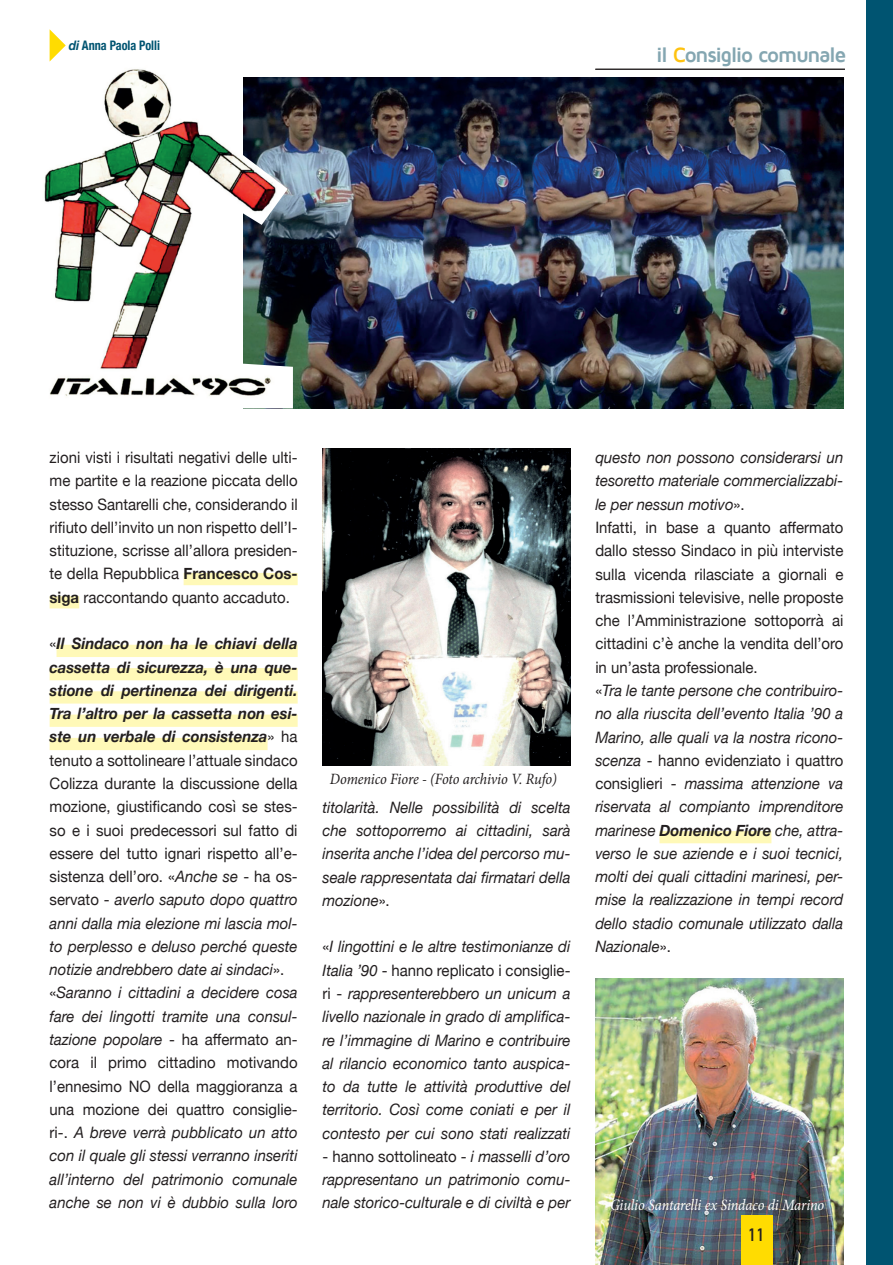
<style>
.page{position:relative;width:893px;height:1265px;background:#fff}
.page>*{position:absolute;margin:0;border:0;box-sizing:border-box;transform-origin:0 0}
.t1{font:700 21.18px "Maven Pro";letter-spacing:-.065em;color:#84a6b1}
.t2{font:700 17.5px "DIN Alternate";color:#231f20}
.t3{font:italic 15.75px/23.3px "Helvetica Neue";color:#231f20;text-align:justify;scale:.95 1}
.t4{font:15.75px/23.3px "Helvetica Neue";color:#231f20;text-align:justify;scale:.95 1}
.t5{font:italic 15.75px "Minion Pro";letter-spacing:-.01em;color:#231f20;scale:.91 1}
.t6{font:italic 15.75px "Minion Pro";letter-spacing:-.015em;color:#fff;scale:.91 1}
.t7{font:700 condensed 13.12px "Helvetica Neue";color:#005471;scale:.93 1}
.s1{font-style:italic;font-stretch:normal}
.s2{color:#fec210}
.s3{font-weight:700}
.s4{font-style:normal}
</style>
<div class="page">
<img style="left:595px;top:979px;width:248px;height:286px">
<div style="left:741px;top:1215px;width:31px;height:50px;background:#ffdc01"></div>
<div style="left:184px;top:573px;width:114px;height:12px;background:#fff9b8"></div>
<div style="left:50px;top:596px;width:29px;height:12px;background:#fff9b8"></div>
<div style="left:57px;top:645px;width:241px;height:12px;background:#fff9b8"></div>
<div style="left:50px;top:668px;width:248px;height:12px;background:#fff9b8"></div>
<div style="left:50px;top:691px;width:248px;height:13px;background:#fff9b8"></div>
<div style="left:50px;top:715px;width:248px;height:12px;background:#fff9b8"></div>
<div style="left:50px;top:738px;width:218px;height:12px;background:#fff9b8"></div>
<div style="left:659px;top:831px;width:112px;height:12px;background:#fff9b8"></div>
<hr style="left:595px;top:69px;width:250px;height:1px;background:#231f20">
<svg style="left:50px;top:29px;width:16px;height:31px"></svg>
<img style="left:293px;top:77px;width:550px;height:331px">
<img style="left:322px;top:448px;width:248px;height:317px">
<img style="left:44px;top:60px;width:249px;height:336px">
<div style="left:867px;top:0;width:26px;height:1265px;background:#005471"></div>
<p class="t7" style="left:69px;top:34px;width:100px"><span class="s1">di</span> Anna Paola Polli</p>
<h1 class="t1" style="left:656px;top:43px;width:192px">il <span class="s2">C</span>onsiglio comunale</h1>
<p class="t4" style="left:50px;top:447px;width:263px">zioni visti i risultati negativi delle ulti&shy;me partite e la reazione piccata dello stesso Santarelli che, considerando il rifiuto dell’invito un non rispetto dell’I&shy;stituzione, scrisse all’allora presiden&shy;te della Repubblica <span class="s3">Francesco Cos&shy;siga</span> raccontando quanto accaduto.</p>
<p class="t3" style="left:50px;top:633px;width:263px;text-align:left"><span class="s4">«</span><span class="s3">Il Sindaco non ha le chiavi della cassetta di sicurezza, è una que&shy;stione di pertinenza dei dirigenti.<br>Tra l’altro per la cassetta non esi&shy;ste un verbale di consistenza</span><span class="s4">» ha tenuto a sottolineare l’attuale sindaco Colizza durante la discussione della mozione, giustificando così se stes&shy;so e i suoi predecessori sul fatto di essere del tutto ignari rispetto all’e&shy;sistenza dell’oro. «</span>Anche se <span class="s4">- ha os&shy;servato -</span> averlo saputo dopo quattro anni dalla mia elezione mi lascia mol&shy;to perplesso e deluso perché queste notizie andrebbero date ai sindaci<span class="s4">». «</span>Saranno i cittadini a decidere cosa fare dei lingotti tramite una consul&shy;tazione popolare <span class="s4">- ha affermato an&shy;cora il primo cittadino motivando l’ennesimo NO della maggioranza a una mozione dei quattro consiglie&shy;ri-.</span> A breve verrà pubblicato un atto con il quale gli stessi verranno inseriti all’interno del patrimonio comunale anche se non vi è dubbio sulla loro</p>
<p class="t5" style="left:330px;top:768px;width:251px">Domenico Fiore - (Foto archivio V. Rufo)</p>
<p class="t3" style="left:322px;top:796px;width:263px">titolarità. Nelle possibilità di scelta che sottoporremo ai cittadini, sarà inserita anche l’idea del percorso mu&shy;seale rappresentata dai firmatari della mozione<span class="s4">».</span></p>
<p class="t3" style="left:322px;top:936px;width:263px"><span class="s4">«</span>I lingottini e le altre testimonianze di Italia ’90 <span class="s4">- hanno replicato i consiglie&shy;ri -</span> rappresenterebbero un unicum a livello nazionale in grado di amplifica&shy;re l’immagine di Marino e contribuire al rilancio economico tanto auspica&shy;to da tutte le attività produttive del territorio. Così come coniati e per il contesto per cui sono stati realizzati</p>
<p class="t3" style="left:322px;top:1146px;width:263px"><span class="s4">- hanno sottolineato -</span> i masselli d’oro rappresentano un patrimonio comu&shy;nale storico-culturale e di civiltà e per</p>
<p class="t3" style="left:595px;top:447px;width:263px;text-align:left">questo non possono considerarsi un tesoretto materiale commercializzabi&shy;le per nessun motivo<span class="s4">».<br>Infatti, in base a quanto affermato dallo stesso Sindaco in più interviste sulla vicenda rilasciate a giornali e trasmissioni televisive, nelle proposte che l’Amministrazione sottoporrà ai cittadini c’è anche la vendita dell’oro in un’asta professionale.<br>«</span>Tra le tante persone che contribuiro&shy;no alla riuscita dell’evento Italia ’90 a Marino, alle quali va la nostra ricono&shy;scenza <span class="s4">- hanno evidenziato i quattro consiglieri -</span> massima attenzione va riservata al compianto imprenditore marinese <span class="s3">Domenico Fiore</span> che, attra&shy;verso le sue aziende e i suoi tecnici, molti dei quali cittadini marinesi, per&shy;mise la realizzazione in tempi record dello stadio comunale utilizzato dalla Nazionale<span class="s4">».</span></p>
<p class="t6" style="left:610px;top:1194px;width:237px">Giulio Santarelli ex Sindaco di Marino</p>
<p class="t2" style="left:748px;top:1222px;width:18px">11</p>
</div>
